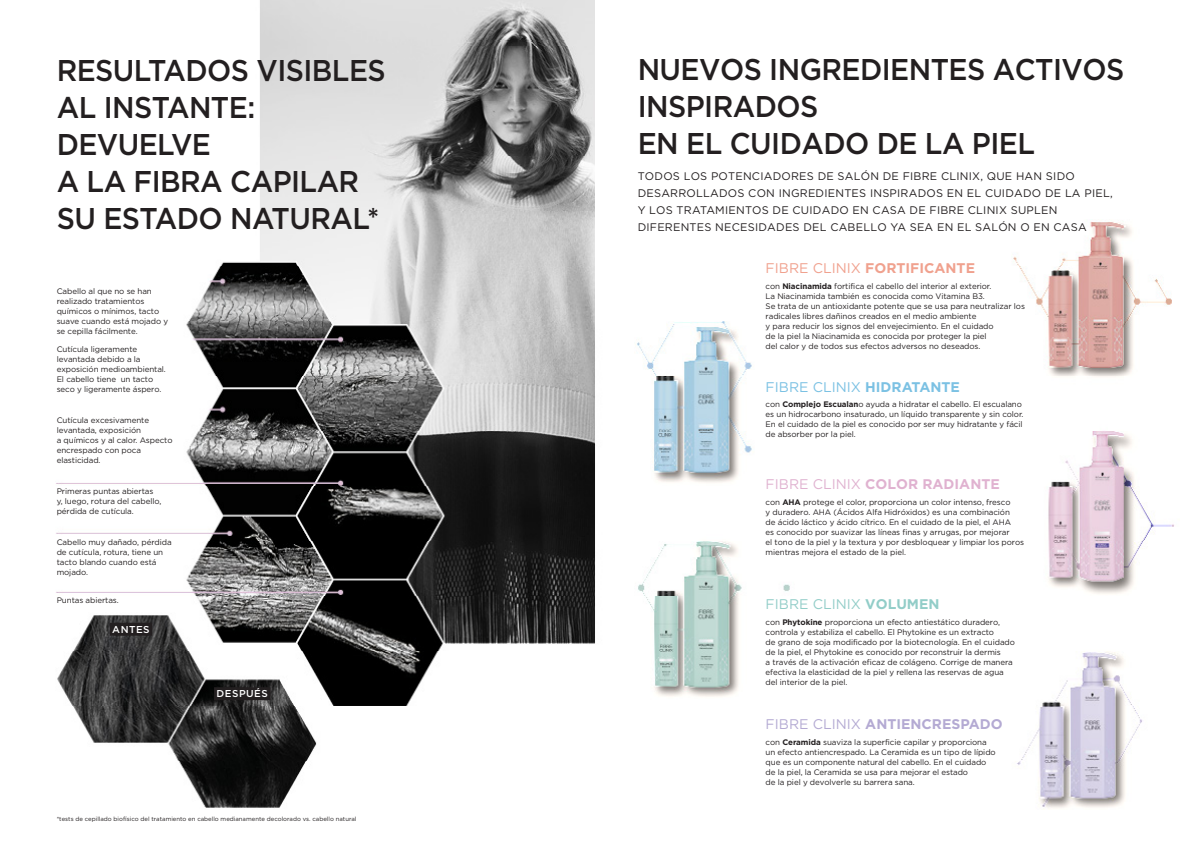
<style>
.page{position:relative;width:1191px;height:842px;background:#fff}
.page>*{position:absolute;margin:0;border:0;box-sizing:border-box;transform-origin:0 0}
.t1{font:500 30px/37px "Gotham";letter-spacing:-.02em;color:#231f20;scale:.95 1}
.t2{font:700 14px "Gotham";color:#b4aad3}
.t3{font:700 14px "Gotham";color:#e0b2d0}
.t4{font:700 14px "Gotham";color:#f0a18e}
.t5{font:14px "Gotham";color:#7bc1e3}
.t6{font:14px "Gotham";color:#92cdc8}
.t7{font:11px/17px "Gotham";letter-spacing:.02em;color:#231f20}
.t8{font:500 10px "Gotham";letter-spacing:.05em;color:#fff}
.t9{font:8px/10px "Gotham";letter-spacing:-.01em;color:#231f20}
.t10{font:6px "Gotham";color:#231f20}
.s1{font-weight:400}
.s2{font-weight:700}
</style>
<div class="page">
<img style="left:56px;top:0;width:1118px;height:809px">
<div style="left:110px;top:623px;width:42px;height:13px;background:#231f20"></div>
<div style="left:214px;top:687px;width:56px;height:13px;background:#231f20"></div>
<h1 class="t1" style="left:57px;top:51px;width:348px">RESULTADOS VISIBLES<br>AL INSTANTE:<br>DEVUELVE<br>A LA FIBRA CAPILAR<br>SU ESTADO NATURAL*</h1>
<p class="t9" style="left:57px;top:286px;width:113px">Cabello al que no se han realizado tratamientos químicos o mínimos, tacto suave cuando está mojado y se cepilla fácilmente.</p>
<p class="t9" style="left:57px;top:344px;width:111px">Cutícula ligeramente levantada debido a la exposición medioambiental.<br>El cabello tiene un tacto seco y ligeramente áspero.</p>
<p class="t9" style="left:57px;top:415px;width:117px">Cutícula excesivamente levantada, exposición<br>a químicos y al calor. Aspecto encrespado con poca elasticidad.</p>
<p class="t9" style="left:57px;top:486px;width:106px">Primeras puntas abiertas<br>y, luego, rotura del cabello, pérdida de cutícula.</p>
<p class="t9" style="left:57px;top:537px;width:116px">Cabello muy dañado, pérdida de cutícula, rotura, tiene un tacto blando cuando está mojado.</p>
<p class="t9" style="left:57px;top:595px;width:64px">Puntas abiertas.</p>
<p class="t8" style="left:112px;top:622px;width:39px">ANTES</p>
<p class="t8" style="left:217px;top:687px;width:53px">DESPUÉS</p>
<p class="t10" style="left:57px;top:815px;width:301px">*tests de cepillado biofísico del tratamiento en cabello medianamente decolorado vs. cabello natural</p>
<h1 class="t1" style="left:637px;top:51px;width:513px">NUEVOS INGREDIENTES ACTIVOS<br>INSPIRADOS<br>EN EL CUIDADO DE LA PIEL</h1>
<p class="t7" style="left:637px;top:167px;width:476px">TODOS LOS POTENCIADORES DE SALÓN DE FIBRE CLINIX, QUE HAN SIDO DESARROLLADOS CON INGREDIENTES INSPIRADOS EN EL CUIDADO DE LA PIEL, Y LOS TRATAMIENTOS DE CUIDADO EN CASA DE FIBRE CLINIX SUPLEN DIFERENTES NECESIDADES DEL CABELLO YA SEA EN EL SALÓN O EN CASA</p>
<h2 class="t4" style="left:765px;top:259px;width:211px"><span class="s1">FIBRE CLINIX</span> FORTIFICANTE</h2>
<p class="t9" style="left:765px;top:281px;width:261px">con <span class="s2">Niacinamida</span> fortifica el cabello del interior al exterior.<br>La Niacinamida también es conocida como Vitamina B3.<br>Se trata de un antioxidante potente que se usa para neutralizar los radicales libres dañinos creados en el medio ambiente<br>y para reducir los signos del envejecimiento. En el cuidado<br>de la piel la Niacinamida es conocida por proteger la piel<br>del calor y de todos sus efectos adversos no deseados.</p>
<h2 class="t5" style="left:765px;top:378px;width:196px">FIBRE CLINIX <span class="s2">HIDRATANTE</span></h2>
<p class="t9" style="left:765px;top:399px;width:259px">con <span class="s2">Complejo Escualan</span>o ayuda a hidratar el cabello. El escualano es un hidrocarbono insaturado, un líquido transparente y sin color.<br>En el cuidado de la piel es conocido por ser muy hidratante y fácil de absorber por la piel.</p>
<h2 class="t3" style="left:765px;top:475px;width:236px"><span class="s1">FIBRE CLINIX</span> COLOR RADIANTE</h2>
<p class="t9" style="left:765px;top:497px;width:260px">con <span class="s2">AHA</span> protege el color, proporciona un color intenso, fresco<br>y duradero. AHA (Ácidos Alfa Hidróxidos) es una combinación<br>de ácido láctico y ácido cítrico. En el cuidado de la piel, el AHA<br>es conocido por suavizar las líneas finas y arrugas, por mejorar<br>el tono de la piel y la textura y por desbloquear y limpiar los poros mientras mejora el estado de la piel.</p>
<h2 class="t6" style="left:765px;top:595px;width:175px">FIBRE CLINIX <span class="s2">VOLUMEN</span></h2>
<p class="t9" style="left:765px;top:617px;width:251px">con <span class="s2">Phytokine</span> proporciona un efecto antiestático duradero, controla y estabiliza el cabello. El Phytokine es un extracto<br>de grano de soja modificado por la biotecnología. En el cuidado de la piel, el Phytokine es conocido por reconstruir la dermis<br>a través de la activación eficaz de colágeno. Corrige de manera efectiva la elasticidad de la piel y rellena las reservas de agua del interior de la piel.</p>
<h2 class="t2" style="left:765px;top:715px;width:239px"><span class="s1">FIBRE CLINIX</span> ANTIENCRESPADO</h2>
<p class="t9" style="left:765px;top:737px;width:232px">con <span class="s2">Ceramida</span> suaviza la superficie capilar y proporciona un efecto antiencrespado. La Ceramida es un tipo de lípido que es un componente natural del cabello. En el cuidado de la piel, la Ceramida se usa para mejorar el estado<br>de la piel y devolverle su barrera sana.</p>
</div>
